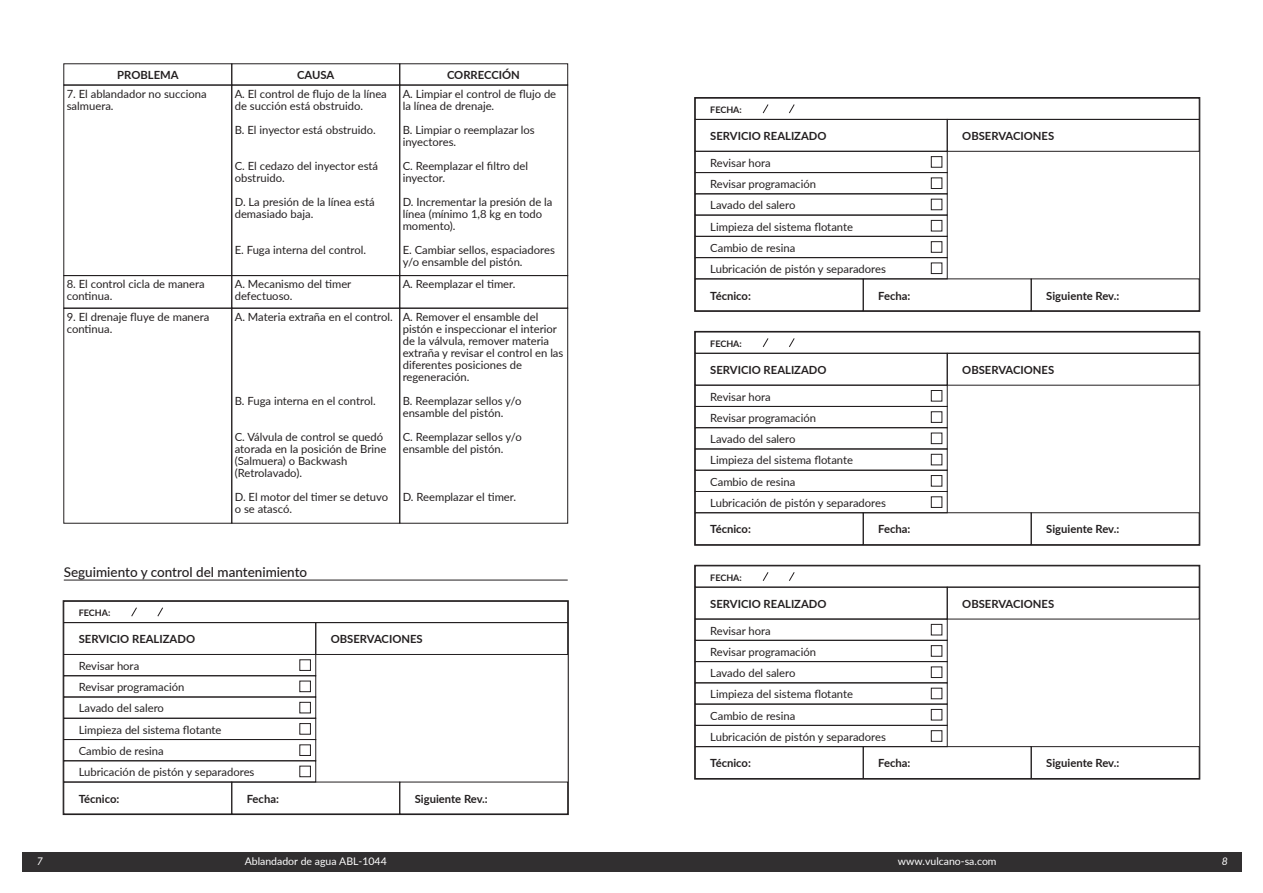
<style>
.page{position:relative;width:1263px;height:893px;background:#fff}
.page>*{position:absolute;margin:0;border:0;box-sizing:border-box;transform-origin:0 0}
.t1{font:900 430.8px "Lato";color:#231f20}
.t2{font:500 13.5px "Lato";color:#231f20}
.t3{font:11.25px/12px "Lato";color:#231f20}
.t4{font:700 11.25px "Lato";color:#231f20}
.t5{font:10.5px "Lato";color:#fff}
.t6{font:italic 10.5px "Lato";color:#fff}
.t7{font:700 9px "Lato";color:#231f20}
</style>
<div class="page">
<div style="left:631px;top:852px;width:611px;height:20px;background:#312f30"></div>
<svg style="left:694px;top:97px;width:506px;height:215px"></svg>
<div style="left:863px;top:279px;width:168px;height:32px;border:1px solid #231f20"></div>
<div style="left:1031px;top:279px;width:168px;height:32px;border:1px solid #231f20"></div>
<svg style="left:763px;top:104px;width:5px;height:10px"></svg>
<svg style="left:789px;top:104px;width:6px;height:10px"></svg>
<div style="left:931px;top:156px;width:11px;height:11px;border:1px solid #231f20"></div>
<div style="left:931px;top:178px;width:11px;height:11px;border:1px solid #231f20"></div>
<div style="left:931px;top:199px;width:11px;height:11px;border:1px solid #231f20"></div>
<div style="left:931px;top:220px;width:11px;height:11px;border:1px solid #231f20"></div>
<div style="left:931px;top:241px;width:11px;height:11px;border:1px solid #231f20"></div>
<div style="left:931px;top:263px;width:11px;height:11px;border:1px solid #231f20"></div>
<svg style="left:694px;top:331px;width:506px;height:215px"></svg>
<div style="left:863px;top:513px;width:168px;height:32px;border:1px solid #231f20"></div>
<div style="left:1031px;top:513px;width:168px;height:32px;border:1px solid #231f20"></div>
<svg style="left:763px;top:338px;width:5px;height:9px"></svg>
<svg style="left:789px;top:338px;width:6px;height:9px"></svg>
<div style="left:931px;top:390px;width:11px;height:11px;border:1px solid #231f20"></div>
<div style="left:931px;top:412px;width:11px;height:11px;border:1px solid #231f20"></div>
<div style="left:931px;top:433px;width:11px;height:11px;border:1px solid #231f20"></div>
<div style="left:931px;top:454px;width:11px;height:11px;border:1px solid #231f20"></div>
<div style="left:931px;top:475px;width:11px;height:11px;border:1px solid #231f20"></div>
<div style="left:931px;top:497px;width:11px;height:11px;border:1px solid #231f20"></div>
<svg style="left:694px;top:565px;width:506px;height:215px"></svg>
<div style="left:863px;top:746px;width:168px;height:33px;border:1px solid #231f20"></div>
<div style="left:1031px;top:746px;width:168px;height:33px;border:1px solid #231f20"></div>
<svg style="left:763px;top:572px;width:5px;height:9px"></svg>
<svg style="left:789px;top:572px;width:6px;height:9px"></svg>
<div style="left:931px;top:624px;width:11px;height:11px;border:1px solid #231f20"></div>
<div style="left:931px;top:645px;width:11px;height:11px;border:1px solid #231f20"></div>
<div style="left:931px;top:667px;width:11px;height:11px;border:1px solid #231f20"></div>
<div style="left:931px;top:688px;width:11px;height:11px;border:1px solid #231f20"></div>
<div style="left:931px;top:709px;width:11px;height:11px;border:1px solid #231f20"></div>
<div style="left:931px;top:730px;width:11px;height:11px;border:1px solid #231f20"></div>
<div style="left:22px;top:852px;width:609px;height:20px;background:#312f30"></div>
<div style="left:64px;top:85px;width:168px;height:191px;border:1px solid #231f20"></div>
<div style="left:232px;top:85px;width:168px;height:191px;border:1px solid #231f20"></div>
<div style="left:399px;top:85px;width:169px;height:191px;border:1px solid #231f20"></div>
<div style="left:64px;top:308px;width:168px;height:215px;border:1px solid #231f20"></div>
<div style="left:399px;top:308px;width:169px;height:215px;border:1px solid #231f20"></div>
<div style="left:64px;top:275px;width:168px;height:33px;border:1px solid #231f20"></div>
<div style="left:232px;top:275px;width:168px;height:33px;border:1px solid #231f20"></div>
<div style="left:399px;top:275px;width:169px;height:33px;border:1px solid #231f20"></div>
<svg style="left:63px;top:600px;width:506px;height:215px"></svg>
<svg style="left:131px;top:607px;width:6px;height:10px"></svg>
<svg style="left:157px;top:607px;width:6px;height:10px"></svg>
<div style="left:300px;top:660px;width:11px;height:11px;border:1px solid #231f20"></div>
<div style="left:300px;top:681px;width:11px;height:11px;border:1px solid #231f20"></div>
<div style="left:300px;top:702px;width:11px;height:11px;border:1px solid #231f20"></div>
<div style="left:300px;top:723px;width:11px;height:11px;border:1px solid #231f20"></div>
<div style="left:300px;top:745px;width:11px;height:11px;border:1px solid #231f20"></div>
<div style="left:300px;top:766px;width:11px;height:11px;border:1px solid #231f20"></div>
<hr style="left:64px;top:580px;width:504px;height:1px;background:#231f20">
<p class="t6" style="left:37px;top:854px;width:8px">7</p>
<p class="t4" style="left:117px;top:67px;width:63px">PROBLEMA</p>
<p class="t4" style="left:297px;top:67px;width:39px">CAUSA</p>
<p class="t4" style="left:447px;top:67px;width:74px">CORRECCIÓN</p>
<p class="t3" style="left:67px;top:87px;width:142px">7. El ablandador no succiona salmuera.</p>
<p class="t3" style="left:235px;top:87px;width:154px">A. El control de flujo de la línea de succión está obstruido.</p>
<p class="t3" style="left:235px;top:123px;width:142px">B. El inyector está obstruido.</p>
<p class="t3" style="left:235px;top:159px;width:145px">C. El cedazo del inyector está obstruido.</p>
<p class="t3" style="left:235px;top:195px;width:142px">D. La presión de la línea está demasiado baja.</p>
<p class="t3" style="left:235px;top:243px;width:133px">E. Fuga interna del control.</p>
<p class="t3" style="left:403px;top:87px;width:155px">A. Limpiar el control de flujo de la línea de drenaje.</p>
<p class="t3" style="left:403px;top:123px;width:133px">B. Limpiar o reemplazar los inyectores.</p>
<p class="t3" style="left:403px;top:159px;width:127px">C. Reemplazar el filtro del inyector.</p>
<p class="t3" style="left:403px;top:195px;width:151px">D. Incrementar la presión de la línea (mínimo 1,8 kg en todo momento).</p>
<p class="t3" style="left:403px;top:243px;width:154px">E. Cambiar sellos, espaciadores y/o ensamble del pistón.</p>
<p class="t7" style="left:710px;top:103px;width:33px">FECHA:</p>
<p class="t4" style="left:710px;top:128px;width:118px">SERVICIO REALIZADO</p>
<p class="t3" style="left:710px;top:156px;width:62px">Revisar hora</p>
<p class="t3" style="left:710px;top:177px;width:107px">Revisar programación</p>
<p class="t3" style="left:710px;top:199px;width:87px">Lavado del salero</p>
<p class="t3" style="left:710px;top:220px;width:144px">Limpieza del sistema flotante</p>
<p class="t3" style="left:710px;top:237px;width:177px;line-height:21.3px">Cambio de resina<br>Lubricación de pistón y separadores</p>
<p class="t4" style="left:962px;top:128px;width:94px">OBSERVACIONES</p>
<p class="t3" style="left:67px;top:278px;width:140px">8. El control cicla de manera continua.</p>
<p class="t3" style="left:235px;top:278px;width:118px">A. Mecanismo del timer defectuoso.</p>
<p class="t3" style="left:403px;top:278px;width:114px">A. Reemplazar el timer.</p>
<p class="t4" style="left:710px;top:287px;width:42px">Técnico:</p>
<p class="t4" style="left:878px;top:287px;width:34px">Fecha:</p>
<p class="t4" style="left:1046px;top:287px;width:75px">Siguiente Rev.:</p>
<h1 class="t1" style="left:210px;top:129px;width:907px">8 5</h1>
<p class="t3" style="left:67px;top:310px;width:144px">9. El drenaje fluye de manera continua.</p>
<p class="t3" style="left:235px;top:310px;width:160px">A. Materia extraña en el control.</p>
<p class="t3" style="left:403px;top:310px;width:162px">A. Remover el ensamble del pistón e inspeccionar el interior de la válvula, remover materia extraña y revisar el control en las diferentes posiciones de regeneración.</p>
<p class="t3" style="left:403px;top:394px;width:120px">B. Reemplazar sellos y/o ensamble del pistón.</p>
<p class="t3" style="left:403px;top:430px;width:121px">C. Reemplazar sellos y/o ensamble del pistón.</p>
<p class="t3" style="left:403px;top:490px;width:115px">D. Reemplazar el timer.</p>
<p class="t7" style="left:710px;top:337px;width:33px">FECHA:</p>
<p class="t4" style="left:710px;top:362px;width:118px">SERVICIO REALIZADO</p>
<p class="t4" style="left:962px;top:362px;width:94px">OBSERVACIONES</p>
<p class="t3" style="left:710px;top:390px;width:62px">Revisar hora</p>
<p class="t3" style="left:235px;top:394px;width:143px">B. Fuga interna en el control.</p>
<p class="t3" style="left:235px;top:430px;width:153px">C. Válvula de control se quedó atorada en la posición de Brine (Salmuera) o Backwash (Retrolavado).</p>
<p class="t3" style="left:235px;top:490px;width:155px">D. El motor del timer se detuvo o se atascó.</p>
<p class="t3" style="left:710px;top:411px;width:107px">Revisar programación</p>
<p class="t3" style="left:710px;top:433px;width:87px">Lavado del salero</p>
<p class="t3" style="left:710px;top:454px;width:144px">Limpieza del sistema flotante</p>
<p class="t3" style="left:710px;top:470px;width:177px;line-height:21.3px">Cambio de resina<br>Lubricación de pistón y separadores</p>
<p class="t4" style="left:710px;top:521px;width:42px">Técnico:</p>
<p class="t4" style="left:878px;top:521px;width:34px">Fecha:</p>
<p class="t4" style="left:1046px;top:521px;width:75px">Siguiente Rev.:</p>
<p class="t2" style="left:64px;top:563px;width:245px">Seguimiento y control del mantenimiento</p>
<p class="t7" style="left:710px;top:571px;width:33px">FECHA:</p>
<p class="t4" style="left:710px;top:595px;width:118px">SERVICIO REALIZADO</p>
<p class="t4" style="left:962px;top:595px;width:94px">OBSERVACIONES</p>
<p class="t7" style="left:79px;top:606px;width:33px">FECHA:</p>
<p class="t4" style="left:79px;top:631px;width:118px">SERVICIO REALIZADO</p>
<p class="t3" style="left:79px;top:659px;width:62px">Revisar hora</p>
<p class="t3" style="left:79px;top:681px;width:107px">Revisar programación</p>
<p class="t3" style="left:79px;top:702px;width:87px">Lavado del salero</p>
<p class="t3" style="left:79px;top:723px;width:144px">Limpieza del sistema flotante</p>
<p class="t3" style="left:79px;top:740px;width:177px;line-height:21.3px">Cambio de resina<br>Lubricación de pistón y separadores</p>
<p class="t4" style="left:331px;top:631px;width:93px">OBSERVACIONES</p>
<p class="t4" style="left:79px;top:790px;width:42px">Técnico:</p>
<p class="t4" style="left:247px;top:790px;width:34px">Fecha:</p>
<p class="t4" style="left:415px;top:790px;width:75px">Siguiente Rev.:</p>
<p class="t5" style="left:245px;top:854px;width:144px">Ablandador de agua ABL-1044</p>
<p class="t3" style="left:710px;top:624px;width:62px">Revisar hora</p>
<p class="t3" style="left:710px;top:645px;width:107px">Revisar programación</p>
<p class="t3" style="left:710px;top:666px;width:87px">Lavado del salero</p>
<p class="t3" style="left:710px;top:688px;width:144px">Limpieza del sistema flotante</p>
<p class="t3" style="left:710px;top:704px;width:177px;line-height:21.3px">Cambio de resina<br>Lubricación de pistón y separadores</p>
<p class="t4" style="left:710px;top:755px;width:42px">Técnico:</p>
<p class="t4" style="left:878px;top:755px;width:34px">Fecha:</p>
<p class="t4" style="left:1046px;top:755px;width:75px">Siguiente Rev.:</p>
<p class="t5" style="left:898px;top:854px;width:100px">www.vulcano-sa.com</p>
<p class="t6" style="left:1222px;top:854px;width:8px">8</p>
</div>
